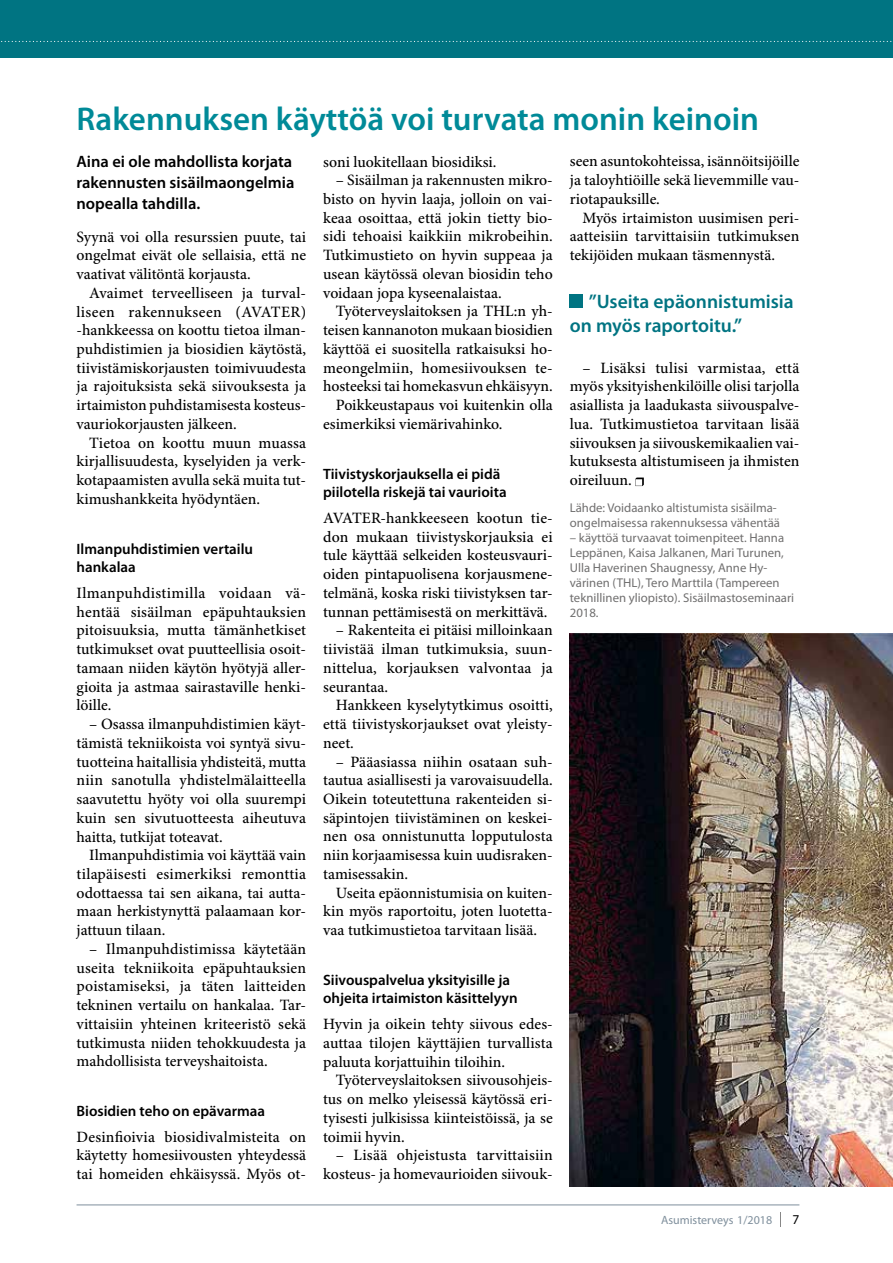
<style>
.page{position:relative;width:893px;height:1263px;background:#fff}
.page>*{position:absolute;margin:0;border:0;box-sizing:border-box;transform-origin:0 0}
.t1{font:600 33px "Myriad Pro";color:#008a98}
.t2{font:600 19.5px/24px "Myriad Pro";color:#007482}
.t3{font:600 16.5px/21px "Myriad Pro";color:#000}
.t4{font:500 15.75px/18.8px "Minion Pro";color:#000;text-align:justify}
.t5{font:600 15px/18px "Myriad Pro";color:#000}
.t6{font:13.5px "Myriad Pro";color:#000}
.t7{font:12.75px/15px "Myriad Pro";color:#706f6f}
.t8{font:12px "Myriad Pro";color:#7f8f9c}
</style>
<div class="page">
<svg style="left:780px;top:1212px;width:1px;height:14px"></svg>
<hr style="left:77px;top:1205px;width:722px;height:1px;background:#7f8f9c">
<div style="left:570px;top:294px;width:13px;height:14px;background:#007482"></div>
<div style="left:0;top:0;width:893px;height:57px;background:#007482"></div>
<svg style="left:635px;top:477px;width:9px;height:9px"></svg>
<img style="left:570px;top:634px;width:323px;height:552px">
<svg style="left:1px;top:41px;width:891px;height:1px"></svg>
<h1 class="t1" style="left:77px;top:101px;width:684px">Rakennuksen käyttöä voi turvata monin keinoin</h1>
<p class="t3" style="left:77px;top:151px;width:219px">Aina ei ole mahdollista korjata rakennusten sisäilmaongelmia nopealla tahdilla.</p>
<p class="t4" style="left:77px;top:228px;width:231px">Syynä voi olla resurssien puute, tai ongelmat eivät ole sellaisia, että ne vaativat välitöntä korjausta.</p>
<p class="t4" style="left:77px;top:284px;width:231px;text-indent:13px">Avaimet terveelliseen ja turval&shy;liseen rakennukseen (AVATER) -hankkeessa on koottu tietoa ilman&shy;puhdistimien ja biosidien käytöstä, tiivistämiskorjausten toimivuudesta ja rajoituksista sekä siivouksesta ja irtaimiston puhdistamisesta kosteus&shy;vauriokorjausten jälkeen.</p>
<p class="t4" style="left:77px;top:434px;width:231px;text-indent:13px">Tietoa on koottu muun muassa kirjallisuudesta, kyselyiden ja verk&shy;kotapaamisten avulla sekä muita tut&shy;kimushankkeita hyödyntäen.</p>
<p class="t5" style="left:77px;top:540px;width:178px">Ilmanpuhdistimien vertailu hankalaa</p>
<p class="t4" style="left:77px;top:584px;width:231px">Ilmanpuhdistimilla voidaan vä&shy;hentää sisäilman epäpuhtauksien pitoisuuksia, mutta tämänhetkiset tutkimukset ovat puutteellisia osoit&shy;tamaan niiden käytön hyötyjä aller&shy;gioita ja astmaa sairastaville henki&shy;löille.</p>
<p class="t4" style="left:77px;top:715px;width:231px;text-indent:13px">– Osassa ilmanpuhdistimien käyt&shy;tämistä tekniikoista voi syntyä sivu&shy;tuotteina haitallisia yhdisteitä, mutta niin sanotulla yhdistelmälaitteella saavutettu hyöty voi olla suurempi kuin sen sivutuotteesta aiheutuva haitta, tutkijat toteavat.</p>
<p class="t4" style="left:77px;top:846px;width:231px;text-indent:13px">Ilmanpuhdistimia voi käyttää vain tilapäisesti esimerkiksi remonttia odottaessa tai sen aikana, tai autta&shy;maan herkistynyttä palaamaan kor&shy;jattuun tilaan.</p>
<p class="t4" style="left:77px;top:940px;width:231px;text-indent:13px">– Ilmanpuhdistimissa käytetään useita tekniikoita epäpuhtauksien poistamiseksi, ja täten laitteiden tekninen vertailu on hankalaa. Tar&shy;vittaisiin yhteinen kriteeristö sekä tutkimusta niiden tehokkuudesta ja mahdollisista terveyshaitoista.</p>
<p class="t5" style="left:77px;top:1102px;width:190px">Biosidien teho on epävarmaa</p>
<p class="t4" style="left:77px;top:1128px;width:231px">Desinfioivia biosidivalmisteita on käytetty homesiivousten yhteydessä tai homeiden ehkäisyssä. Myös ot-</p>
<p class="t4" style="left:570px;top:153px;width:231px">seen asuntokohteissa, isännöitsijöille ja taloyhtiöille sekä lievemmille vau&shy;riotapauksille.</p>
<p class="t4" style="left:570px;top:209px;width:231px;text-indent:13px">Myös irtaimiston uusimisen peri&shy;aatteisiin tarvittaisiin tutkimuksen tekijöiden mukaan täsmennystä.</p>
<p class="t4" style="left:323px;top:153px;width:175px">soni luokitellaan biosidiksi.</p>
<p class="t4" style="left:323px;top:171px;width:231px;text-indent:13px">– Sisäilman ja rakennusten mikro&shy;bisto on hyvin laaja, jolloin on vai&shy;keaa osoittaa, että jokin tietty bio&shy;sidi tehoaisi kaikkiin mikrobeihin.<br>Tutkimustieto on hyvin suppeaa ja usean käytössä olevan biosidin teho voidaan jopa kyseenalaistaa.</p>
<p class="t4" style="left:336px;top:303px;width:218px">Työterveyslaitoksen ja THL:n yh-</p>
<p class="t4" style="left:323px;top:321px;width:231px">teisen kannanoton mukaan biosidien</p>
<p class="t4" style="left:323px;top:340px;width:231px">käyttöä ei suositella ratkaisuksi ho-</p>
<p class="t4" style="left:323px;top:359px;width:231px">meongelmiin, homesiivouksen te-</p>
<p class="t4" style="left:323px;top:378px;width:231px">hosteeksi tai homekasvun ehkäisyyn.</p>
<p class="t4" style="left:336px;top:396px;width:218px">Poikkeustapaus voi kuitenkin olla</p>
<p class="t4" style="left:323px;top:415px;width:181px">esimerkiksi viemärivahinko.</p>
<p class="t5" style="left:323px;top:465px;width:185px">Tiivistyskorjauksella ei pidä piilotella riskejä tai vaurioita</p>
<p class="t4" style="left:323px;top:509px;width:231px">AVATER-hankkeeseen kootun tie&shy;don mukaan tiivistyskorjauksia ei tule käyttää selkeiden kosteusvauri&shy;oiden pintapuolisena korjausmene&shy;telmänä, koska riski tiivistyksen tar&shy;tunnan pettämisestä on merkittävä.</p>
<p class="t4" style="left:323px;top:621px;width:231px;text-indent:13px">– Rakenteita ei pitäisi milloinkaan tiivistää ilman tutkimuksia, suun&shy;nittelua, korjauksen valvontaa ja seurantaa.</p>
<p class="t4" style="left:323px;top:696px;width:231px;text-indent:13px">Hankkeen kyselytytkimus osoitti, että tiivistyskorjaukset ovat yleisty&shy;neet.</p>
<p class="t4" style="left:323px;top:753px;width:231px;text-indent:13px">– Pääasiassa niihin osataan suh&shy;tautua asiallisesti ja varovaisuudella.<br>Oikein toteutettuna rakenteiden si&shy;säpintojen tiivistäminen on keskei&shy;nen osa onnistunutta lopputulosta niin korjaamisessa kuin uudisraken&shy;tamisessakin.</p>
<p class="t4" style="left:323px;top:884px;width:231px;text-indent:13px">Useita epäonnistumisia on kuiten&shy;kin myös raportoitu, joten luotetta&shy;vaa tutkimustietoa tarvitaan lisää.</p>
<p class="t5" style="left:323px;top:971px;width:196px">Siivouspalvelua yksityisille ja ohjeita irtaimiston käsittelyyn</p>
<p class="t4" style="left:323px;top:1015px;width:231px">Hyvin ja oikein tehty siivous edes&shy;auttaa tilojen käyttäjien turvallista paluuta korjattuihin tiloihin.</p>
<p class="t4" style="left:323px;top:1071px;width:231px;text-indent:13px">Työterveyslaitoksen siivousohjeis&shy;tus on melko yleisessä käytössä eri&shy;tyisesti julkisissa kiinteistöissä, ja se toimii hyvin.</p>
<p class="t4" style="left:323px;top:1146px;width:231px;text-align:right">– Lisää ohjeistusta tarvittaisiin kosteus- ja homevaurioiden siivouk-</p>
<p class="t2" style="left:570px;top:289px;width:226px;text-indent:19px">”Useita epäonnistumisia on myös raportoitu.”</p>
<p class="t4" style="left:570px;top:359px;width:231px;text-indent:13px">– Lisäksi tulisi varmistaa, että myös yksityishenkilöille olisi tarjolla asiallista ja laadukasta siivouspalve&shy;lua. Tutkimustietoa tarvitaan lisää siivouksen ja siivouskemikaalien vai&shy;kutuksesta altistumiseen ja ihmisten oireiluun.</p>
<p class="t7" style="left:570px;top:500px;width:212px">Lähde: Voidaanko altistumista sisäilma&shy;ongelmaisessa rakennuksessa vähentää</p>
<p class="t7" style="left:570px;top:530px;width:226px">– käyttöä turvaavat toimenpiteet. Hanna Leppänen, Kaisa Jalkanen, Mari Turunen, Ulla Haverinen Shaugnessy, Anne Hy&shy;värinen (THL), Tero Marttila (Tampereen teknillinen yliopisto). Sisäilmastoseminaari 2018.</p>
<p class="t8" style="left:661px;top:1212px;width:112px">Asumisterveys 1/2018</p>
<p class="t6" style="left:792px;top:1211px;width:8px">7</p>
</div>
